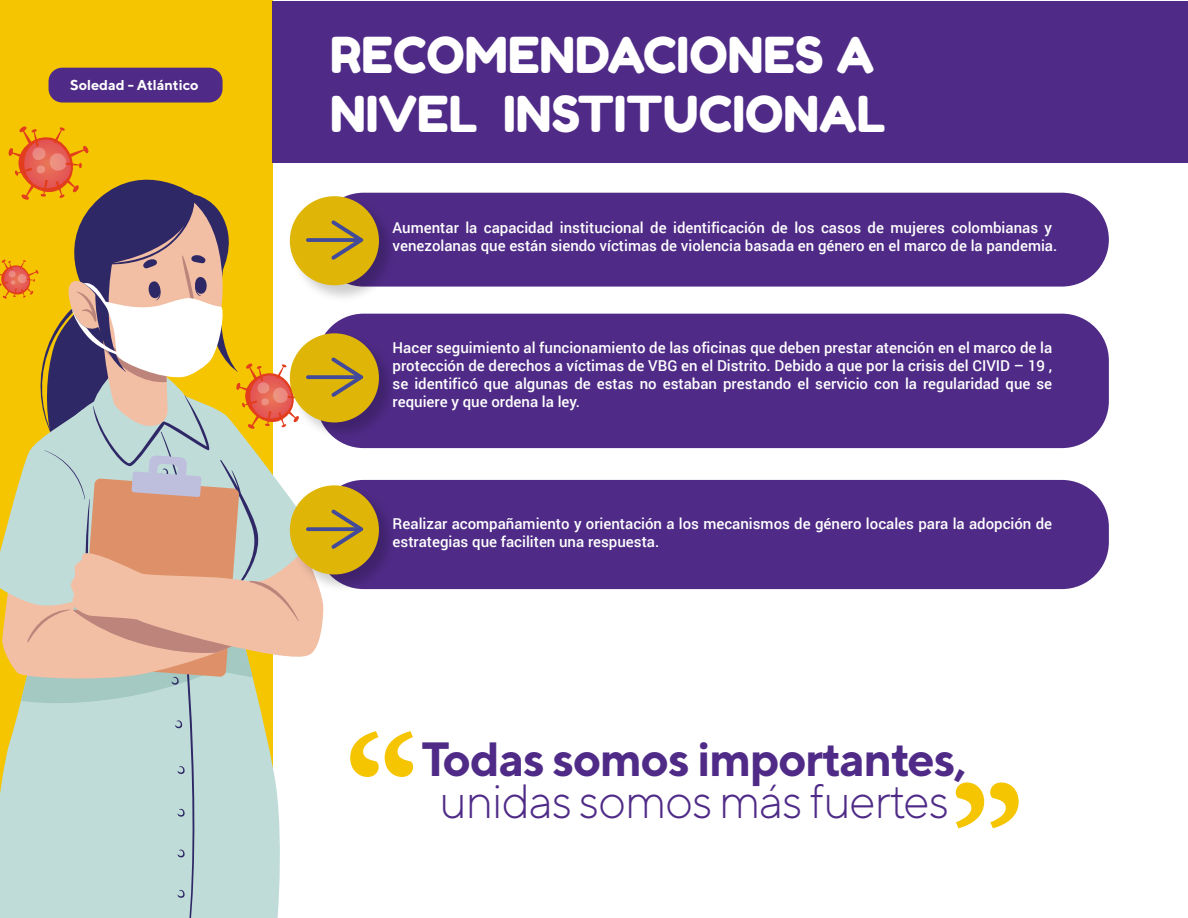
<style>
.page{position:relative;width:1188px;height:918px;background:#fff}
.page>*{position:absolute;margin:0;border:0;box-sizing:border-box;transform-origin:0 0}
.t1{font:49.5px/59.4px "Fredoka One";color:#fff}
.t2{font:700 48px "TT Norms";letter-spacing:-.025em;color:#4f2b87}
.t3{font:300 48px "TT Norms";letter-spacing:-.025em;color:#4f2b87}
.t4{font:500 15px/18px "Roboto";color:#fff}
.t5{font:700 14.4px "TT Norms";color:#fff}
</style>
<div class="page">
<div style="left:0;top:0;width:273px;height:918px;background:#f4c500"></div>
<svg style="left:0;top:126px;width:324px;height:792px"></svg>
<div style="left:272px;top:2px;width:916px;height:161px;background:#4f2b87"></div>
<div style="left:49px;top:68px;width:174px;height:35px;background:#4f2b87;border-radius:14px"></div>
<div style="left:317px;top:193px;width:792px;height:94px;background:#4f2b87;border-radius:47px"></div>
<img style="left:286px;top:192px;width:114px;height:115px">
<div style="left:290px;top:196px;width:89px;height:89px;background:#dfb607;border-radius:50%"></div>
<hr style="left:306px;top:238px;width:54px;height:4px;background:#494f92;border-radius:2px">
<svg style="left:331px;top:220px;width:32px;height:40px"></svg>
<div style="left:317px;top:314px;width:792px;height:134px;background:#4f2b87;border-radius:47px"></div>
<img style="left:286px;top:329px;width:103px;height:115px">
<div style="left:290px;top:333px;width:89px;height:89px;background:#dfb607;border-radius:50%"></div>
<svg style="left:306px;top:375px;width:54px;height:4px"></svg>
<svg style="left:331px;top:357px;width:32px;height:40px"></svg>
<div style="left:317px;top:480px;width:792px;height:109px;background:#4f2b87;border-radius:47px"></div>
<img style="left:286px;top:481px;width:114px;height:115px">
<div style="left:290px;top:485px;width:89px;height:89px;background:#dfb607;border-radius:50%"></div>
<svg style="left:306px;top:527px;width:54px;height:4px"></svg>
<svg style="left:331px;top:509px;width:32px;height:40px"></svg>
<svg style="left:350px;top:731px;width:63px;height:46px"></svg>
<svg style="left:956px;top:782px;width:63px;height:46px"></svg>
<p class="t5" style="left:70px;top:76px;width:130px">Soledad - Atlántico</p>
<h1 class="t1" style="left:330px;top:25px;width:557px">RECOMENDACIONES A<br>NIVEL INSTITUCIONAL</h1>
<p class="t4" style="left:393px;top:218px;width:666px">Aumentar la capacidad institucional de identificación de los casos de mujeres colombianas y venezolanas que están siendo víctimas de violencia basada en género en el marco de la pandemia.</p>
<p class="t4" style="left:393px;top:338px;width:661px;text-align:justify">Hacer seguimiento al funcionamiento de las oficinas que deben prestar atención en el marco de la protección de derechos a víctimas de VBG en el Distrito. Debido a que por la crisis del CIVID – 19 , se identificó que algunas de estas no estaban prestando el servicio con la regularidad que se requiere y que ordena la ley.</p>
<p class="t4" style="left:393px;top:514px;width:661px">Realizar acompañamiento y orientación a los mecanismos de género locales para la adopción de estrategias que faciliten una respuesta.</p>
<h2 class="t2" style="left:422px;top:729px;width:547px">Todas somos importantes,</h2>
<h2 class="t3" style="left:439px;top:772px;width:512px">unidas somos más fuertes</h2>
</div>
